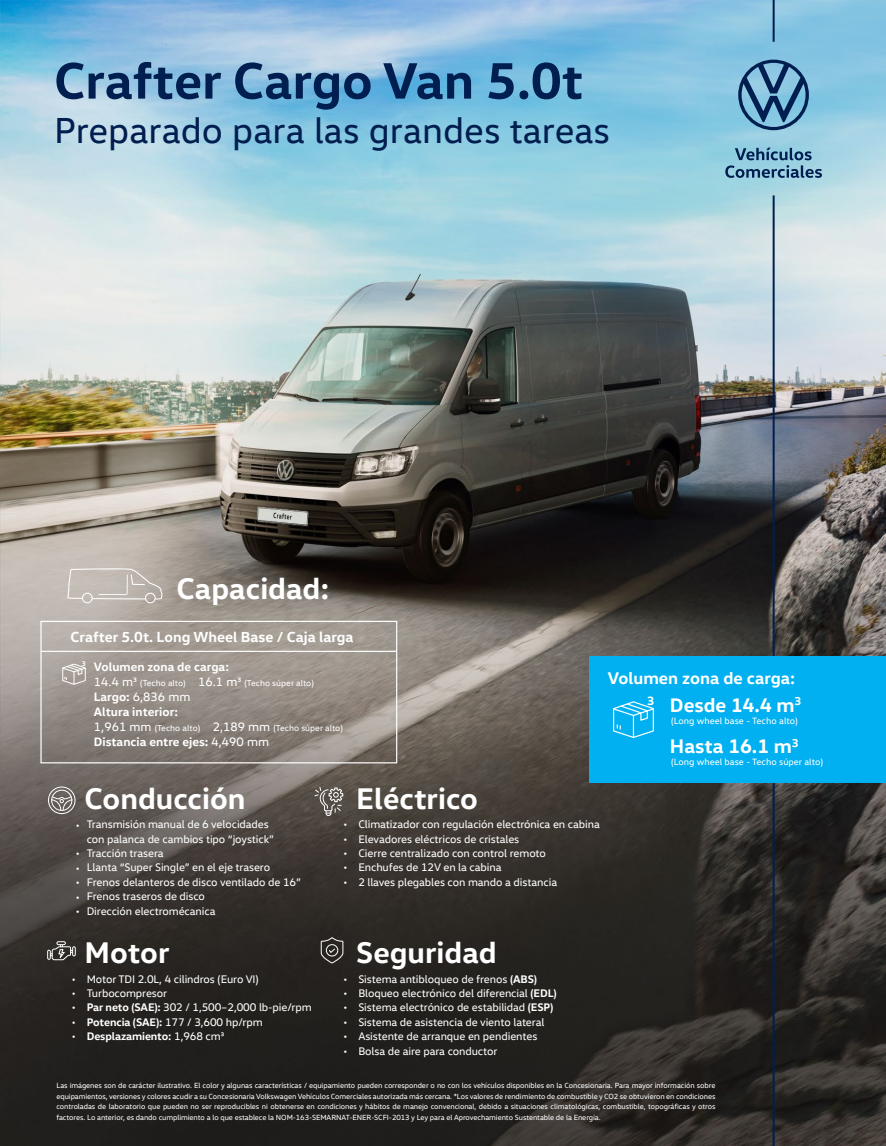
<style>
.page{position:relative;width:886px;height:1146px;background:#fff}
.page>*{position:absolute;margin:0;border:0;box-sizing:border-box;transform-origin:0 0}
.t1{font:700 52px "VW Head";color:#001e50}
.t2{font:36.8px "VW Head";color:#001e50}
.t3{font:700 30.4px "VW Head";color:#fff}
.t4{font:700 20px/41.6px "VW Head";color:#fff}
.t5{font:700 17.2px "VW Head";color:#fff}
.t6{font:700 14.8px "VW Head";color:#fff}
.t7{font:700 12.4px/14.9px "VW Head";color:#fff}
.t8{font:700 12.24px "VW Head";color:#fff}
.t9{font:11.2px/14.4px "VW Head";letter-spacing:-.01em;color:#fff}
.t10{font:800 11.2px/14.4px "VW Head";color:#fff;text-align:justify}
.t11{font:9.32px "VW Head";color:#fff}
.t12{font:8.8px "VW Head";color:#fff}
.t13{font:7.6px/10.4px "VW Head";letter-spacing:-.01em;color:#fff;text-align:justify}
.t14{font:700 6.92px "VW Head";color:#fff}
.s1{font-size:12.4px}
.s2{font-weight:400}
.s3{font-weight:700}
</style>
<div class="page">
<img style="left:0;top:0;width:886px;height:1146px">
<svg style="left:320px;top:936px;width:24px;height:28px"></svg>
<div style="left:326px;top:944px;width:12px;height:12px;border:1px solid #fff;border-radius:50%"></div>
<div style="left:47px;top:950px;width:4px;height:10px;border:1px solid #fff"></div>
<div style="left:72px;top:946px;width:4px;height:10px;border:1px solid #fff"></div>
<svg style="left:50px;top:941px;width:23px;height:20px"></svg>
<svg style="left:314px;top:787px;width:30px;height:29px"></svg>
<div style="left:48px;top:787px;width:28px;height:27px;border:1px solid #fff;border-radius:50%"></div>
<div style="left:51px;top:790px;width:21px;height:21px;border:1px solid #fff;border-radius:50%"></div>
<svg style="left:51px;top:796px;width:21px;height:15px"></svg>
<hr style="left:41px;top:651px;width:355px;height:1px;background:#fff">
<div style="left:40px;top:621px;width:357px;height:142px;border:1px solid #fff"></div>
<svg style="left:62px;top:663px;width:24px;height:22px"></svg>
<svg style="left:67px;top:568px;width:95px;height:35px;background:#c5beb7"></svg>
<svg style="left:725px;top:60px;width:97px;height:118px;background:#70a4c2"></svg>
<hr style="left:772px;top:0;width:2px;height:42px;background:#001e50">
<hr style="left:772px;top:195px;width:2px;height:951px;background:#001e50">
<div style="left:589px;top:656px;width:297px;height:127px;background:#00b0f0"></div>
<svg style="left:613px;top:701px;width:41px;height:37px"></svg>
<h1 class="t1" style="left:54px;top:47px;width:530px">Crafter Cargo Van 5.0t</h1>
<h2 class="t2" style="left:54px;top:107px;width:557px">Preparado para las grandes tareas</h2>
<h3 class="t3" style="left:176px;top:569px;width:154px">Capacidad:</h3>
<h3 class="t6" style="left:71px;top:628px;width:284px">Crafter 5.0t. Long Wheel Base / Caja larga</h3>
<p class="t7" style="left:94px;top:659px;width:137px">Volumen zona de carga:</p>
<p class="t12" style="left:94px;top:678px;width:221px"><span class="s1">14.4 m3</span> (Techo alto) <span class="s1">16.1 m3</span> (Techo súper alto)</p>
<p class="t7" style="left:94px;top:689px;width:98px">Largo: <span class="s2">6,836 mm<br></span>Altura interior:</p>
<p class="t12" style="left:94px;top:722px;width:250px"><span class="s1">1,961 mm</span> (Techo alto) <span class="s1">2,189 mm</span> (Techo súper alto)</p>
<p class="t7" style="left:94px;top:733px;width:177px">Distancia entre ejes: <span class="s2">4,490 mm</span></p>
<p class="t14" style="left:82px;top:659px;width:6px">3</p>
<h3 class="t3" style="left:85px;top:779px;width:162px">Conducción</h3>
<p class="t9" style="left:87px;top:817px;width:215px">Transmisión manual de 6 velocidades<br>con palanca de cambios tipo “joystick”<br>Tracción trasera<br>Llanta “Super Single” en el eje trasero<br>Frenos delanteros de disco ventilado de 16”<br>Frenos traseros de disco<br>Dirección electromécanica</p>
<p class="t10" style="left:76px;top:817px;width:5px">·</p>
<p class="t10" style="left:76px;top:846px;width:5px">· · · · ·</p>
<p class="t10" style="left:344px;top:817px;width:5px">· · · · ·</p>
<h3 class="t3" style="left:356px;top:779px;width:123px">Eléctrico</h3>
<p class="t9" style="left:358px;top:817px;width:243px">Climatizador con regulación electrónica en cabina Elevadores eléctricos de cristales<br>Cierre centralizado con control remoto<br>Enchufes de 12V en la cabina<br>2 llaves plegables con mando a distancia</p>
<h3 class="t5" style="left:608px;top:667px;width:189px">Volumen zona de carga:</h3>
<p class="t8" style="left:647px;top:693px;width:9px">3</p>
<p class="t11" style="left:671px;top:715px;width:128px">(Long wheel base - Techo alto)</p>
<p class="t11" style="left:671px;top:756px;width:153px">(Long wheel base - Techo súper alto)</p>
<h3 class="t4" style="left:670px;top:683px;width:133px">Desde 14.4 m<sup>3<br></sup>Hasta 16.1 m<sup>3</sup></h3>
<p class="t10" style="left:72px;top:971px;width:5px">· · · · ·</p>
<h3 class="t3" style="left:85px;top:933px;width:86px">Motor</h3>
<p class="t9" style="left:87px;top:971px;width:226px">Motor TDI 2.0L, 4 cilindros (Euro VI)<br>Turbocompresor<br><span class="s3">Par neto (SAE):</span> 302 / 1,500–2,000 lb-pie/rpm<br><span class="s3">Potencia (SAE):</span> 177 / 3,600 hp/rpm<br><span class="s3">Desplazamiento:</span> 1,968 cm3</p>
<p class="t10" style="left:344px;top:971px;width:5px">· · · · · ·</p>
<h3 class="t3" style="left:356px;top:933px;width:142px">Seguridad</h3>
<p class="t9" style="left:358px;top:971px;width:200px">Sistema antibloqueo de frenos <span class="s3">(ABS)<br></span>Bloqueo electrónico del diferencial <span class="s3">(EDL)<br></span>Sistema electrónico de estabilidad <span class="s3">(ESP)<br></span>Sistema de asistencia de viento lateral Asistente de arranque en pendientes Bolsa de aire para conductor</p>
<p class="t13" style="left:56px;top:1080px;width:660px">Las imágenes son de carácter ilustrativo. El color y algunas características / equipamiento pueden corresponder o no con los vehículos disponibles en la Concesionaria. Para mayor información sobre equipamientos, versiones y colores acudir a su Concesionaria Volkswagen Vehículos Comerciales autorizada más cercana. *Los valores de rendimiento de combustible y CO2 se obtuvieron en condiciones controladas de laboratorio que pueden no ser reproducibles ni obtenerse en condiciones y hábitos de manejo convencional, debido a situaciones climatológicas, combustible, topográficas y otros factores. Lo anterior, es dando cumplimiento a lo que establece la NOM-163-SEMARNAT-ENER-SCFI-2013 y Ley para el Aprovechamiento Sustentable de la Energía.</p>
</div>
